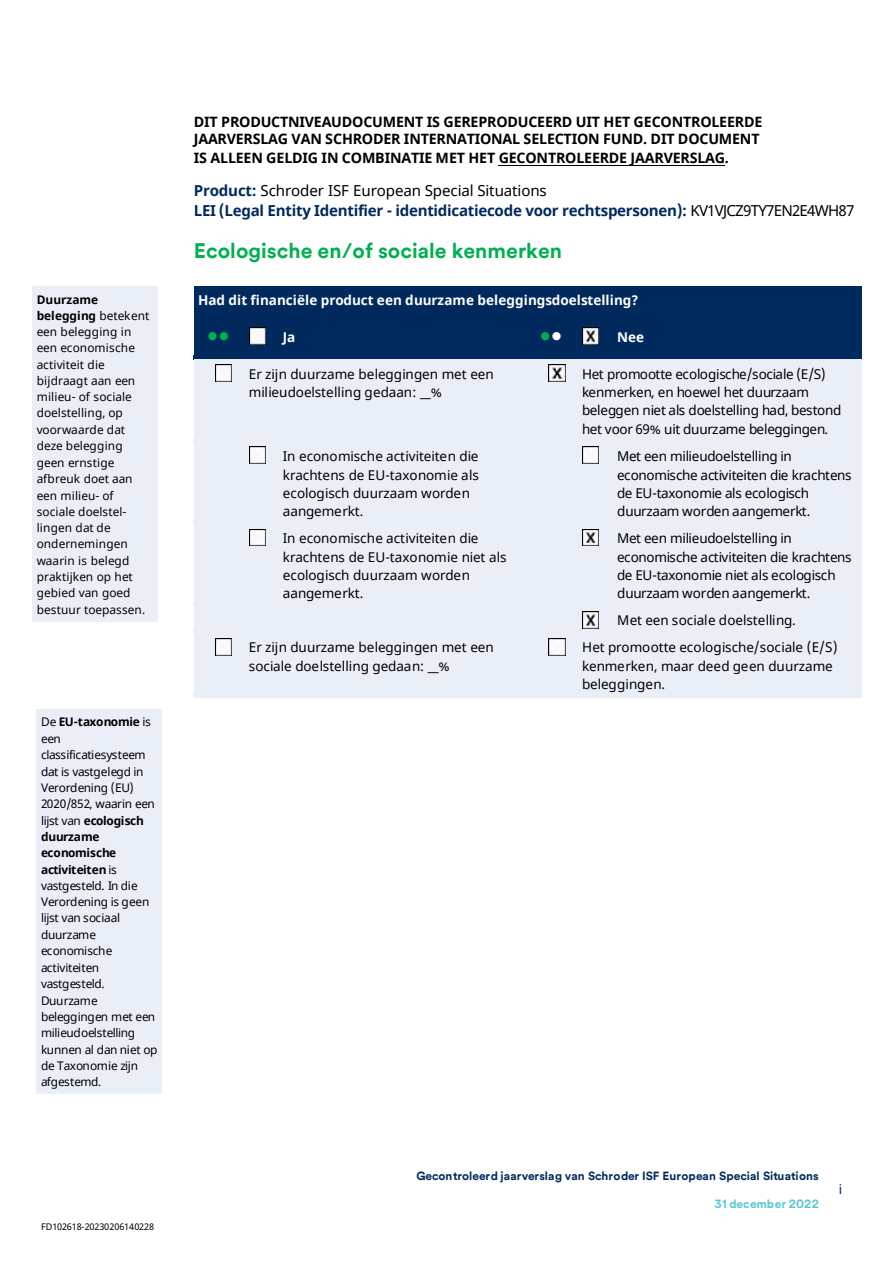
<style>
.page{position:relative;width:893px;height:1263px;background:#fff}
.page>*{position:absolute;margin:0;border:0;box-sizing:border-box;transform-origin:0 0}
.t1{font:33px "Arial";color:#00b050}
.t2{font:700 21px "Schroders Circular TT";color:#00b050}
.t3{font:700 15.15px/20.5px "Noto Sans";letter-spacing:-.02em;color:#002a5e}
.t4{font:700 14.25px/18px "Noto Sans";letter-spacing:-.015em;color:#000}
.t5{font:13.5px/18.3px "Noto Sans";letter-spacing:-.015em;color:#000}
.t6{font:700 13.5px "Noto Sans";letter-spacing:.005em;color:#fff}
.t7{font:13.5px "Noto Sans";color:#002a5e}
.t8{font:11.85px/16.4px "Noto Sans";letter-spacing:-.015em;color:#000}
.t9{font:11.85px/16.4px "Noto Sans";letter-spacing:.015em;color:#000}
.t10{font:700 11.85px "Schroders Circular TT";letter-spacing:.005em;color:#002a5e}
.t11{font:700 11.85px "Schroders Circular TT";letter-spacing:-.015em;color:#57c7cd}
.t12{font:9.15px "Noto Sans";letter-spacing:-.02em;color:#000}
.s1{font-weight:400;color:#000}
.s2{font-weight:700}
.s3{color:#fff}
</style>
<div class="page">
<div style="left:32px;top:286px;width:126px;height:336px;background:#eaeef7"></div>
<div style="left:198px;top:291px;width:659px;height:18px;background:#002a5e"></div>
<div style="left:194px;top:286px;width:667px;height:5px;background:#002a5e"></div>
<hr style="left:194px;top:309px;width:667px;height:4px;background:#002a5e">
<div style="left:194px;top:313px;width:43px;height:47px;background:#002a5e"></div>
<div style="left:237px;top:313px;width:33px;height:47px;background:#002a5e"></div>
<div style="left:270px;top:313px;width:257px;height:47px;background:#002a5e"></div>
<div style="left:527px;top:313px;width:42px;height:47px;background:#002a5e"></div>
<div style="left:569px;top:313px;width:36px;height:47px;background:#002a5e"></div>
<div style="left:605px;top:313px;width:256px;height:47px;background:#002a5e"></div>
<div style="left:194px;top:360px;width:43px;height:82px;background:#eaeef7"></div>
<div style="left:237px;top:360px;width:290px;height:82px;background:#eaeef7"></div>
<div style="left:527px;top:360px;width:42px;height:82px;background:#eaeef7"></div>
<svg style="left:548px;top:364px;width:18px;height:18px"></svg>
<div style="left:569px;top:360px;width:292px;height:82px;background:#eaeef7"></div>
<div style="left:194px;top:442px;width:43px;height:82px;background:#eaeef7"></div>
<div style="left:237px;top:442px;width:33px;height:82px;background:#eaeef7"></div>
<div style="left:270px;top:442px;width:257px;height:82px;background:#eaeef7"></div>
<div style="left:527px;top:442px;width:42px;height:82px;background:#eaeef7"></div>
<div style="left:569px;top:442px;width:36px;height:82px;background:#eaeef7"></div>
<div style="left:605px;top:442px;width:256px;height:82px;background:#eaeef7"></div>
<div style="left:194px;top:524px;width:43px;height:82px;background:#eaeef7"></div>
<div style="left:237px;top:524px;width:33px;height:82px;background:#eaeef7"></div>
<div style="left:270px;top:524px;width:257px;height:82px;background:#eaeef7"></div>
<div style="left:527px;top:524px;width:42px;height:82px;background:#eaeef7"></div>
<div style="left:569px;top:524px;width:36px;height:82px;background:#eaeef7"></div>
<div style="left:605px;top:524px;width:256px;height:82px;background:#eaeef7"></div>
<div style="left:194px;top:606px;width:43px;height:27px;background:#eaeef7"></div>
<div style="left:237px;top:606px;width:33px;height:27px;background:#eaeef7"></div>
<div style="left:270px;top:606px;width:257px;height:27px;background:#eaeef7"></div>
<div style="left:527px;top:606px;width:42px;height:27px;background:#eaeef7"></div>
<div style="left:569px;top:606px;width:36px;height:27px;background:#eaeef7"></div>
<div style="left:605px;top:606px;width:256px;height:27px;background:#eaeef7"></div>
<div style="left:194px;top:633px;width:43px;height:65px;background:#eaeef7"></div>
<div style="left:237px;top:633px;width:290px;height:65px;background:#eaeef7"></div>
<div style="left:527px;top:633px;width:42px;height:65px;background:#eaeef7"></div>
<svg style="left:548px;top:638px;width:18px;height:18px"></svg>
<div style="left:569px;top:633px;width:292px;height:65px;background:#eaeef7"></div>
<div style="left:37px;top:709px;width:125px;height:385px;background:#eaeef7"></div>
<img style="left:249px;top:328px;width:17px;height:17px">
<img style="left:582px;top:328px;width:17px;height:17px">
<img style="left:215px;top:365px;width:17px;height:16px">
<img style="left:548px;top:365px;width:17px;height:16px">
<img style="left:249px;top:447px;width:17px;height:17px">
<img style="left:582px;top:447px;width:17px;height:17px">
<img style="left:249px;top:529px;width:17px;height:17px">
<img style="left:582px;top:529px;width:17px;height:17px">
<img style="left:582px;top:611px;width:17px;height:17px">
<img style="left:215px;top:638px;width:17px;height:17px">
<img style="left:548px;top:638px;width:17px;height:17px">
<hr style="left:499px;top:165px;width:226px;height:1px;background:#000">
<p class="t4" style="left:194px;top:112px;width:570px">DIT PRODUCTNIVEAUDOCUMENT IS GEREPRODUCEERD UIT HET GECONTROLEERDE<br>JAARVERSLAG VAN SCHRODER INTERNATIONAL SELECTION FUND. DIT DOCUMENT<br>IS ALLEEN GELDIG IN COMBINATIE MET HET GECONTROLEERDE JAARVERSLAG.</p>
<p class="t3" style="left:194px;top:180px;width:662px">Product: <span class="s1">Schroder ISF European Special Situations<br></span>LEI (Legal Entity Identifier - identidicatiecode voor rechtspersonen): <span class="s1">KV1VJCZ9TY7EN2E4WH87</span></p>
<h2 class="t2" style="left:194px;top:236px;width:370px">Ecologische en/of sociale kenmerken</h2>
<p class="t9" style="left:37px;top:291px;width:114px"><span class="s2">Duurzame belegging</span> betekent een belegging in een economische activiteit die bijdraagt aan een milieu- of sociale doelstelling, op voorwaarde dat deze belegging geen ernstige afbreuk doet aan een milieu- of sociale doelstel&shy;lingen dat de ondernemingen waarin is belegd praktijken op het gebied van goed bestuur toepassen.</p>
<p class="t6" style="left:198px;top:291px;width:442px">Had dit financiële product een duurzame beleggingsdoelstelling?</p>
<h1 class="t1" style="left:207px;top:314px;width:24px">••</h1>
<p class="t6" style="left:283px;top:327px;width:14px">Ja</p>
<h1 class="t1" style="left:539px;top:314px;width:24px">•<span class="s3">•</span></h1>
<p class="t6" style="left:617px;top:327px;width:28px">Nee</p>
<p class="t5" style="left:249px;top:365px;width:246px">Er zijn duurzame beleggingen met een milieudoelstelling gedaan: __%</p>
<p class="t5" style="left:582px;top:365px;width:261px">Het promootte ecologische/sociale (E/S) kenmerken, en hoewel het duurzaam beleggen niet als doelstelling had, bestond het voor 69% uit duurzame beleggingen.</p>
<p class="t5" style="left:283px;top:448px;width:198px">In economische activiteiten die krachtens de EU-taxonomie als ecologisch duurzaam worden aangemerkt.</p>
<p class="t5" style="left:617px;top:448px;width:236px">Met een milieudoelstelling in economische activiteiten die krachtens de EU-taxonomie als ecologisch duurzaam worden aangemerkt.</p>
<p class="t5" style="left:283px;top:530px;width:225px">In economische activiteiten die krachtens de EU-taxonomie niet als ecologisch duurzaam worden aangemerkt.</p>
<p class="t5" style="left:617px;top:530px;width:236px">Met een milieudoelstelling in economische activiteiten die krachtens de EU-taxonomie niet als ecologisch duurzaam worden aangemerkt.</p>
<p class="t5" style="left:617px;top:612px;width:180px">Met een sociale doelstelling.</p>
<p class="t5" style="left:249px;top:639px;width:246px">Er zijn duurzame beleggingen met een sociale doelstelling gedaan: __%</p>
<p class="t5" style="left:582px;top:639px;width:257px">Het promootte ecologische/sociale (E/S) kenmerken, maar deed geen duurzame beleggingen.</p>
<p class="t8" style="left:41px;top:714px;width:118px">De <span class="s2">EU-taxonomie</span> is een classificatiesysteem dat is vastgelegd in<br>Verordening (EU)<br>2020/852, waarin een lijst van <span class="s2">ecologisch duurzame economische activiteiten</span> is vastgesteld. In die<br>Verordening is geen lijst van sociaal duurzame economische activiteiten vastgesteld.<br>Duurzame beleggingen met een milieudoelstelling kunnen al dan niet op de Taxonomie zijn afgestemd.</p>
<p class="t12" style="left:41px;top:1220px;width:115px">FD102618-20230206140228</p>
<p class="t10" style="left:416px;top:1167px;width:404px">Gecontroleerd jaarverslag van Schroder ISF European Special Situations</p>
<p class="t11" style="left:714px;top:1196px;width:106px">31 december 2022</p>
<p class="t7" style="left:839px;top:1179px;width:5px">i</p>
</div>
